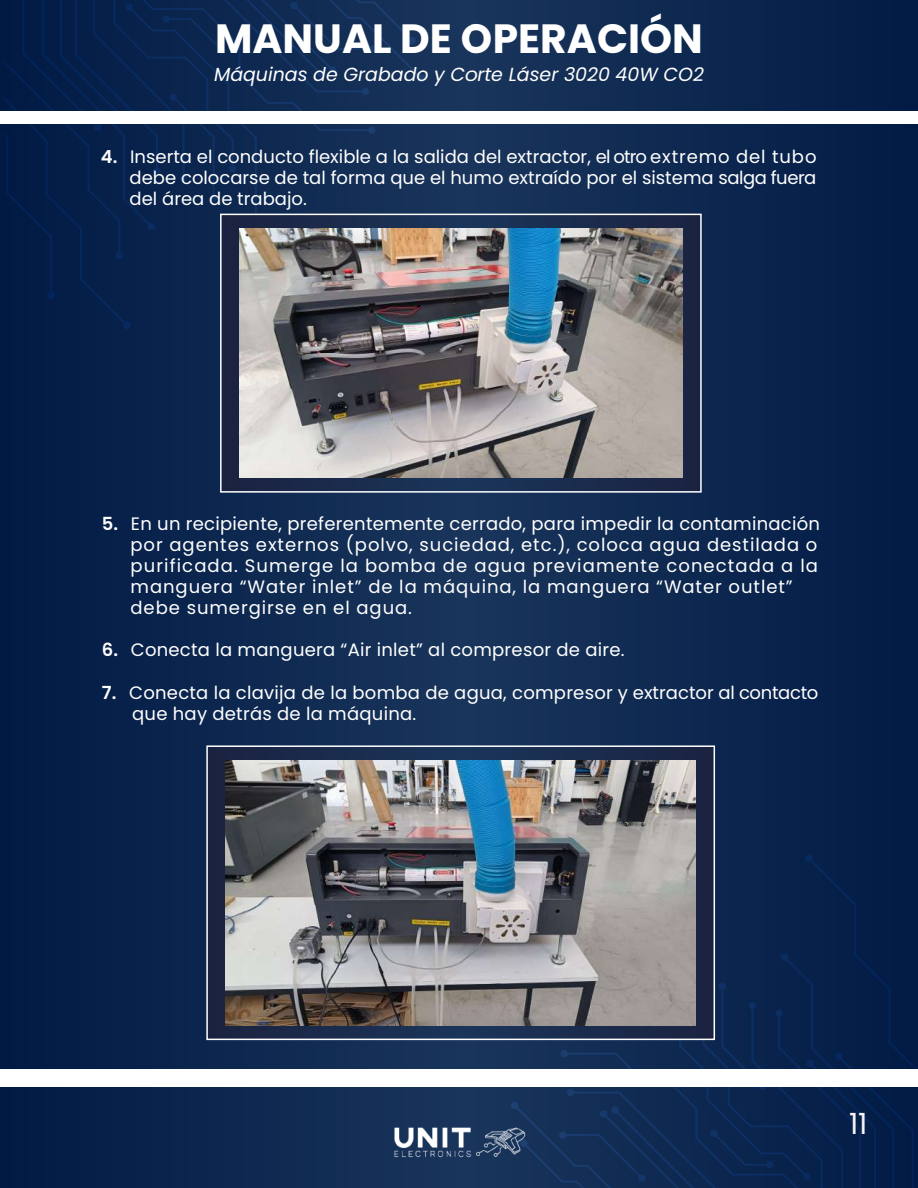
<style>
.page{position:relative;width:918px;height:1188px;background:#fff}
.page>*{position:absolute;margin:0;border:0;box-sizing:border-box;transform-origin:0 0}
.t1{font:700 40.8px "Poppins";color:#fff}
.t2{font:29.1px "Poppins";color:#f4f4f6}
.t3{font:italic 18.9px "Poppins";color:#fff}
.t4{font:18px/21px "Poppins";letter-spacing:.015em;color:#fff;text-align:justify}
.t5{font:18px/21px "Poppins";letter-spacing:.05em;color:#fff}
.s1{font-weight:600}
</style>
<div class="page">
<div style="left:0;top:0;width:918px;height:1188px;background:linear-gradient(to right,#0d274f,#0e2850)"></div>
<svg style="left:511px;top:854px;width:407px;height:334px;background:#09244e"></svg>
<svg style="left:0;top:0;width:425px;height:330px;background:#0a254e"></svg>
<div style="left:0;top:111px;width:918px;height:13px;background:#fff"></div>
<div style="left:0;top:1069px;width:918px;height:18px;background:#fff"></div>
<img style="left:388px;top:1159px;width:136px;height:7px">
<svg style="left:223px;top:217px;width:476px;height:273px;background:#1f2c4b"></svg>
<div style="left:220px;top:214px;width:482px;height:279px;border:2px solid #fff"></div>
<svg style="left:209px;top:748px;width:503px;height:289px;background:#212d4c"></svg>
<div style="left:206px;top:745px;width:509px;height:295px;border:2px solid #fff"></div>
<img style="left:239px;top:229px;width:443px;height:249px">
<img style="left:226px;top:761px;width:470px;height:264px">
<img style="left:386px;top:1126px;width:146px;height:33px">
<h1 class="t1" style="left:215px;top:15px;width:489px">MANUAL DE OPERACIÓN</h1>
<p class="t3" style="left:214px;top:64px;width:491px">Máquinas de Grabado y Corte Láser 3020 40W CO2</p>
<p class="t4" style="left:130px;top:146px;width:688px;text-indent:-29px"><span class="s1">4.</span> Inserta el conducto flexible a la salida del extractor, el otro extremo del tubo debe colocarse de tal forma que el humo extraído por el sistema salga fuera del área de trabajo.</p>
<p class="t5" style="left:131px;top:513px;width:691px;text-indent:-29px"><span class="s1">5.</span> En un recipiente, preferentemente cerrado, para impedir la contaminación por agentes externos (polvo, suciedad, etc.), coloca agua destilada o purificada. Sumerge la bomba de agua previamente conectada a la manguera “Water inlet” de la máquina, la manguera “Water outlet” debe sumergirse en el agua.</p>
<p class="t4" style="left:102px;top:640px;width:524px"><span class="s1">6.</span> Conecta la manguera “Air inlet” al compresor de aire.</p>
<p class="t4" style="left:132px;top:682px;width:688px;text-indent:-30px"><span class="s1">7.</span> Conecta la clavija de la bomba de agua, compresor y extractor al contacto que hay detrás de la máquina.</p>
<h2 class="t2" style="left:849px;top:1107px;width:20px">11</h2>
</div>
